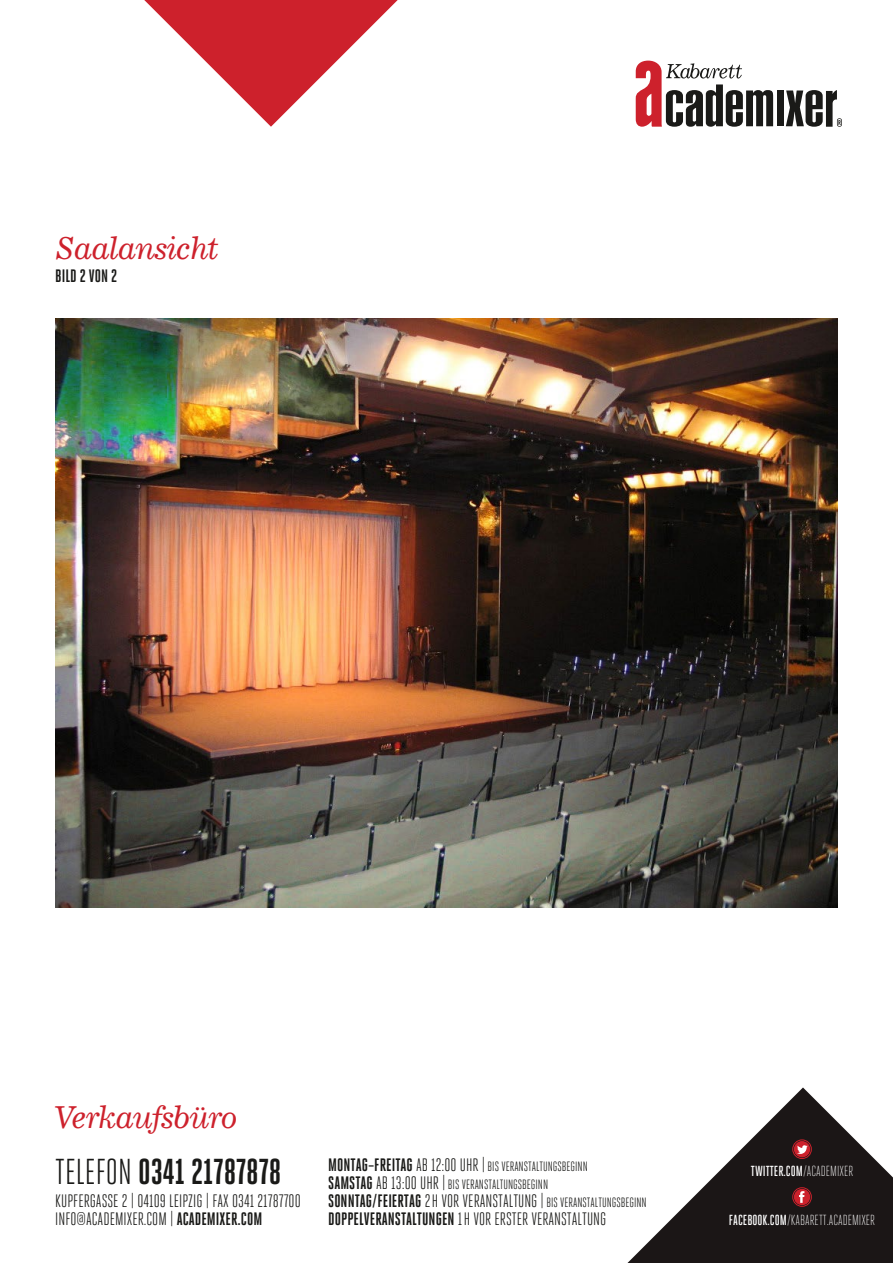
<style>
.page{position:relative;width:893px;height:1263px;background:#fff}
.page>*{position:absolute;margin:0;border:0;box-sizing:border-box;transform-origin:0 0}
.t1{font:700 36px "Heroic Condensed";color:#1a1a18}
.t2{font:italic 30px "Corona";letter-spacing:-.03em;color:#cd212c}
.t3{font:18px/18px "Heroic Condensed";color:#1a1a18}
.t4{font:700 18px "Heroic Condensed";color:#1a1a18}
.t5{font:300 14.55px "Heroic Condensed";color:#fff}
.t6{font:500 14.55px "Heroic Condensed";color:#fff}
.t7{font:13.5px/18px "Heroic Condensed";color:#1a1a18}
.s1{font-weight:400}
.s2{font-weight:700}
.s3{font-weight:700;font-size:18px}
.s4{font-size:18px}
.s5{font-weight:300}
.s6{font-weight:500}
</style>
<div class="page">
<div style="left:777px;top:90px;width:7px;height:36px;background:#1a1a18"></div>
<svg style="left:786px;top:90px;width:56px;height:37px"></svg>
<svg style="left:636px;top:61px;width:137px;height:66px"></svg>
<svg style="left:627px;top:1087px;width:266px;height:176px;fill:#1b1616"></svg>
<svg style="left:144px;top:0;width:254px;height:127px"></svg>
<div style="left:794px;top:1189px;width:16px;height:16px;background:#cd212c;border-radius:50%"></div>
<div style="left:792px;top:1187px;width:20px;height:19px;border:1px solid #cd212c;border-radius:50%"></div>
<svg style="left:799px;top:1191px;width:5px;height:12px"></svg>
<div style="left:794px;top:1141px;width:16px;height:16px;background:#cd212c;border-radius:50%"></div>
<div style="left:792px;top:1140px;width:20px;height:19px;border:1px solid #cd212c;border-radius:50%"></div>
<svg style="left:797px;top:1145px;width:11px;height:9px"></svg>
<img style="left:55px;top:319px;width:783px;height:589px">
<h2 class="t2" style="left:55px;top:229px;width:166px">Saalansicht</h2>
<h3 class="t4" style="left:55px;top:266px;width:64px">BILD 2 VON 2</h3>
<h2 class="t2" style="left:54px;top:1098px;width:185px">Verkaufsbüro</h2>
<h1 class="t1" style="left:55px;top:1151px;width:228px"><span class="s1">TELEFON</span> 0341 21787878</h1>
<h3 class="t3" style="left:55px;top:1191px;width:247px">KUPFERGASSE 2 | 04109 LEIPZIG | FAX 0341 21787700<br>INFO@ACADEMIXER.COM | <span class="s2">ACADEMIXER.COM</span></h3>
<p class="t7" style="left:328px;top:1157px;width:320px"><span class="s3">MONTAG–FREITAG</span> <span class="s4">AB 12:00 UHR |</span> BIS VERANSTALTUNGSBEGINN<br><span class="s3">SAMSTAG</span> <span class="s4">AB 13:00 UHR |</span> BIS VERANSTALTUNGSBEGINN<br><span class="s3">SONNTAG/FEIERTAG</span> <span class="s4">2H VOR VERANSTALTUNG |</span> BIS VERANSTALTUNGSBEGINN</p>
<h3 class="t3" style="left:328px;top:1209px;width:279px"><span class="s2">DOPPELVERANSTALTUNGEN</span> 1H VOR ERSTER VERANSTALTUNG</h3>
<p class="t6" style="left:751px;top:1163px;width:104px">TWITTER.COM<span class="s5">/ACADEMIXER</span></p>
<p class="t5" style="left:729px;top:1211px;width:148px"><span class="s6">FACEBOOK.COM</span>/KABARETT.ACADEMIXER</p>
</div>
